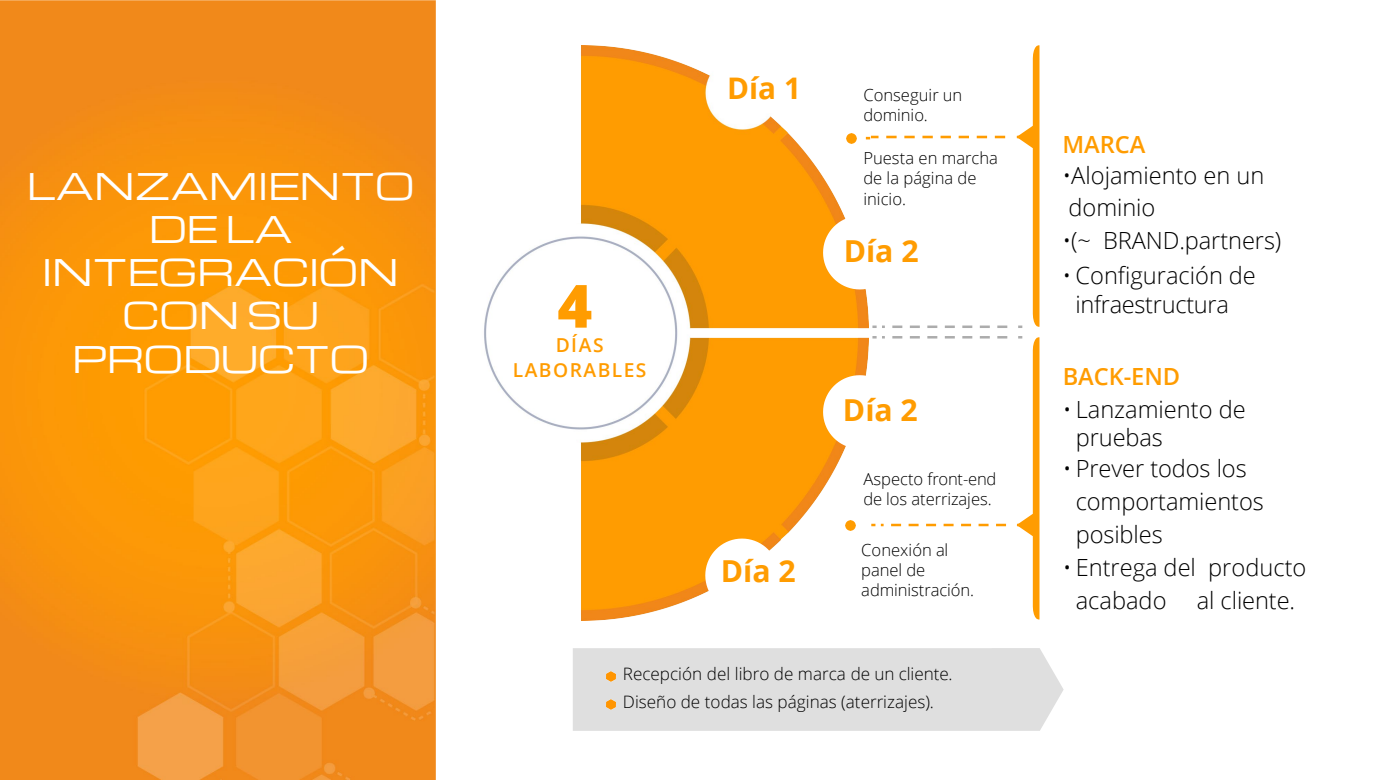
<style>
.page{position:relative;width:1386px;height:780px;background:#fff}
.page>*{position:absolute;margin:0;border:0;box-sizing:border-box;transform-origin:0 0}
.t1{font:800 59.5px "Open Sans";color:#ff9c01}
.t2{font:35.88px/43.1px "Michroma";color:#fff;text-align:center}
.t3{font:700 30.28px "Open Sans";color:#ff9c01}
.t4{font:700 29.75px "Open Sans";color:#ff9c01}
.t5{font:300 23.62px/32.9px "Open Sans";letter-spacing:-.005em;color:#000}
.t6{font:600 23.62px "Open Sans";letter-spacing:-.005em;color:#ff9c01}
.t7{font:600 19.25px "Open Sans";letter-spacing:.075em;color:#ff9c01}
.t8{font:300 17.15px "Open Sans";color:#000}
.t9{font:300 16.62px/20.1px "Open Sans";letter-spacing:-.005em;color:#000}
</style>
<div class="page">
<img style="left:0;top:0;width:435px;height:779px">
<div style="left:573px;top:648px;width:490px;height:83px;background:#dfdfdf"></div>
<img style="left:484px;top:45px;width:384px;height:575px">
<svg style="left:846px;top:133px;width:10px;height:10px"></svg>
<svg style="left:705px;top:538px;width:89px;height:74px"></svg>
<svg style="left:1016px;top:45px;width:23px;height:283px"></svg>
<svg style="left:865px;top:136px;width:140px;height:3px"></svg>
<svg style="left:1016px;top:336px;width:23px;height:283px"></svg>
<svg style="left:871px;top:523px;width:134px;height:3px"></svg>
<svg style="left:845px;top:520px;width:10px;height:10px"></svg>
<svg style="left:823px;top:375px;width:45px;height:73px"></svg>
<svg style="left:823px;top:216px;width:45px;height:73px"></svg>
<svg style="left:872px;top:336px;width:135px;height:2px"></svg>
<svg style="left:872px;top:325px;width:135px;height:3px"></svg>
<p class="t2" style="left:27px;top:166px;width:389px">LANZAMIENTO<br>DE LA<br>INTEGRACIÓN<br>CON SU<br>PRODUCTO</p>
<p class="t1" style="left:557px;top:260px;width:36px">4</p>
<p class="t7" style="left:555px;top:332px;width:49px">DÍAS</p>
<p class="t7" style="left:513px;top:356px;width:135px">LABORABLES</p>
<p class="t4" style="left:727px;top:67px;width:75px">Día 1</p>
<p class="t9" style="left:863px;top:84px;width:100px">Conseguir un dominio.</p>
<p class="t9" style="left:863px;top:148px;width:136px">Puesta en marcha de la página de inicio.</p>
<p class="t3" style="left:843px;top:230px;width:76px">Día 2</p>
<p class="t3" style="left:720px;top:549px;width:76px">Día 2</p>
<p class="t3" style="left:842px;top:388px;width:76px">Día 2</p>
<p class="t9" style="left:863px;top:468px;width:135px">Aspecto front-end de los aterrizajes.</p>
<p class="t9" style="left:861px;top:539px;width:114px">Conexión al panel de administración.</p>
<p class="t8" style="left:623px;top:662px;width:331px">Recepción del libro de marca de un cliente.</p>
<p class="t8" style="left:623px;top:689px;width:312px">Diseño de todas las páginas (aterrizajes).</p>
<p class="t6" style="left:1062px;top:128px;width:84px">MARCA</p>
<p class="t5" style="left:1062px;top:158px;width:204px">•Alojamiento en un dominio</p>
<p class="t5" style="left:1062px;top:223px;width:220px">•(~ BRAND.partners)</p>
<p class="t5" style="left:1062px;top:261px;width:195px;line-height:28.3px;text-align:center">• Configuración de infraestructura</p>
<p class="t6" style="left:1062px;top:360px;width:119px">BACK-END</p>
<p class="t5" style="left:1075px;top:394px;width:171px;line-height:28.3px;text-indent:-13px">• Lanzamiento de pruebas</p>
<p class="t5" style="left:1075px;top:451px;width:189px;text-indent:-13px">• Prever todos los comportamientos posibles</p>
<p class="t5" style="left:1075px;top:549px;width:232px;text-indent:-13px">• Entrega del producto acabado</p>
<p class="t5" style="left:1196px;top:582px;width:100px">al cliente.</p>
</div>
